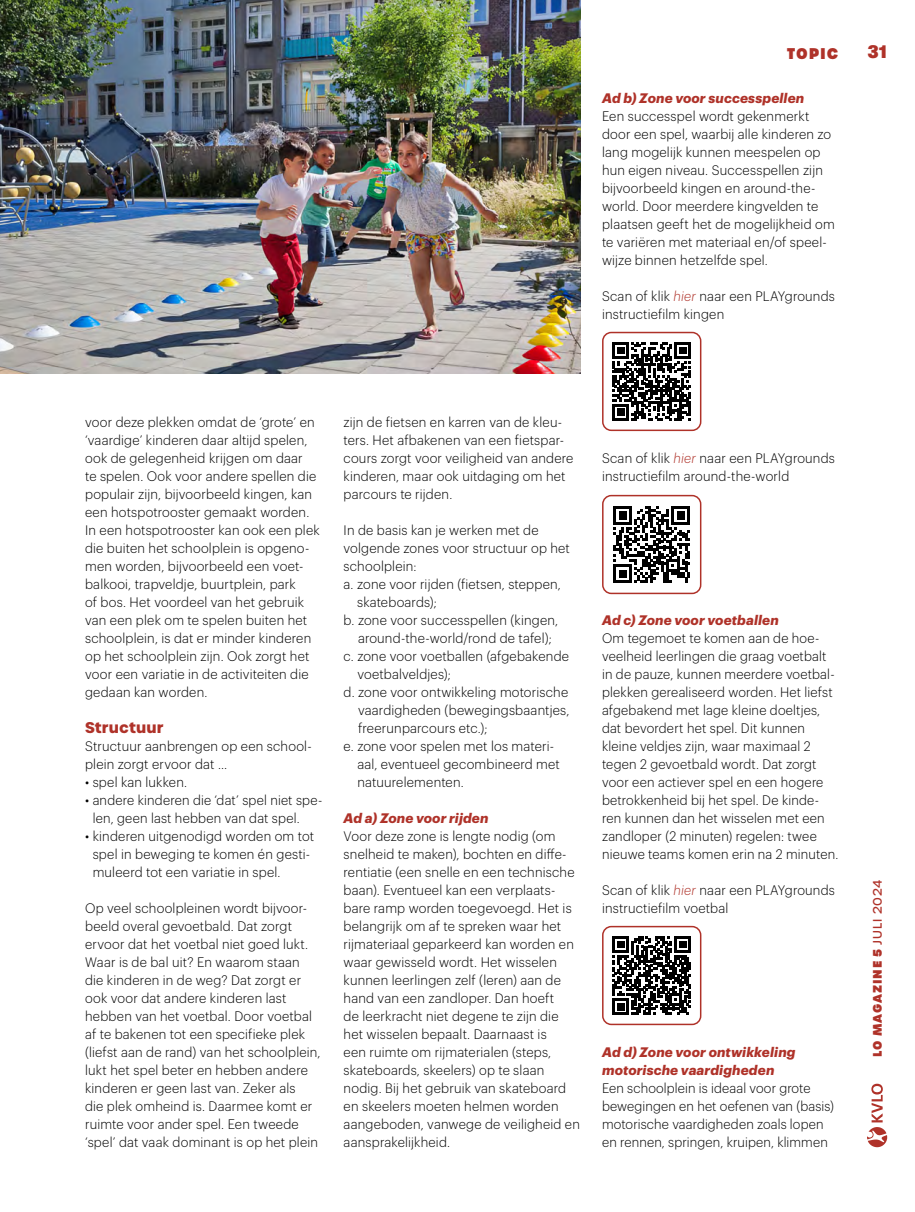
<style>
.page{position:relative;width:915px;height:1212px;background:#fff}
.page>*{position:absolute;margin:0;border:0;box-sizing:border-box;transform-origin:0 0}
.t1{font:900 18px "GT Walsheim Pro";color:#af3229}
.t2{font:700 15px "Urbane";letter-spacing:.01em;color:#af3229}
.t3{font:800 15px "Urbane";letter-spacing:.06em;color:#af3229}
.t4{font:300 13.5px/18px "Graphik";letter-spacing:.02em;color:#000;scale:.96 1}
.t5{font:300 13.5px/18px "Graphik";letter-spacing:.02em;color:#000;scale:.95 1}
.t6{font:italic 700 13.5px/18px "Graphik";letter-spacing:.01em;color:#af3229}
.t7{font:800 12px "Urbane";letter-spacing:.07em;color:#af3229}
.s1{font-style:italic;color:#af3229}
.s2{font-weight:500}
</style>
<div class="page">
<svg style="left:867px;top:1084px;width:19px;height:63px"></svg>
<svg style="left:612px;top:342px;width:79px;height:79px"></svg>
<div style="left:602px;top:332px;width:99px;height:99px;border:2px solid #af3229;border-radius:9px"></div>
<svg style="left:613px;top:506px;width:76px;height:77px"></svg>
<div style="left:602px;top:495px;width:99px;height:99px;border:2px solid #af3229;border-radius:9px"></div>
<svg style="left:612px;top:936px;width:79px;height:79px"></svg>
<div style="left:602px;top:926px;width:99px;height:99px;border:2px solid #af3229;border-radius:9px"></div>
<img style="left:0;top:0;width:580px;height:373px">
<p class="t3" style="left:786px;top:43px;width:53px">TOPIC</p>
<h1 class="t1" style="left:867px;top:40px;width:21px">31</h1>
<p class="t6" style="left:602px;top:88px;width:204px">Ad b) Zone voor successpellen</p>
<p class="t4" style="left:602px;top:106px;width:244px">Een successpel wordt gekenmerkt door een spel, waarbij alle kinderen zo lang mogelijk kunnen meespelen op hun eigen niveau. Successpellen zijn bijvoorbeeld kingen en around-the&shy;world. Door meerdere kingvelden te plaatsen geeft het de mogelijkheid om te variëren met materiaal en/of speel&shy;wijze binnen hetzelfde spel.</p>
<p class="t4" style="left:602px;top:286px;width:244px">Scan of klik <span class="s1">hier</span> naar een PLAYgrounds instructiefilm kingen</p>
<p class="t4" style="left:85px;top:412px;width:246px">voor deze plekken omdat de ‘grote’ en ‘vaardige’ kinderen daar altijd spelen, ook de gelegenheid krijgen om daar<br>te spelen. Ook voor andere spellen die populair zijn, bijvoorbeeld kingen, kan een hotspotrooster gemaakt worden.<br>In een hotspotrooster kan ook een plek die buiten het schoolplein is opgeno&shy;men worden, bijvoorbeeld een voet&shy;balkooi, trapveldje, buurtplein, park<br>of bos. Het voordeel van het gebruik van een plek om te spelen buiten het schoolplein, is dat er minder kinderen op het schoolplein zijn. Ook zorgt het voor een variatie in de activiteiten die gedaan kan worden.</p>
<p class="t2" style="left:85px;top:717px;width:80px">Structuur</p>
<p class="t4" style="left:85px;top:736px;width:237px">Structuur aanbrengen op een school&shy;plein zorgt ervoor dat …</p>
<p class="t4" style="left:85px;top:772px;width:108px">• spel kan lukken.</p>
<p class="t4" style="left:93px;top:790px;width:240px;text-indent:-8px">• andere kinderen die ‘dat’ spel niet spe&shy;len, geen last hebben van dat spel.</p>
<p class="t4" style="left:93px;top:826px;width:232px;text-indent:-8px">• kinderen uitgenodigd worden om tot spel in beweging te komen én gesti&shy;muleerd tot een variatie in spel.</p>
<p class="t4" style="left:85px;top:898px;width:247px">Op veel schoolpleinen wordt bijvoor&shy;beeld overal gevoetbald. Dat zorgt ervoor dat het voetbal niet goed lukt.<br>Waar is de bal uit? En waarom staan die kinderen in de weg? Dat zorgt er ook voor dat andere kinderen last hebben van het voetbal. Door voetbal af te bakenen tot een specifieke plek (liefst aan de rand) van het schoolplein, lukt het spel beter en hebben andere kinderen er geen last van. Zeker als<br>die plek omheind is. Daarmee komt er ruimte voor ander spel. Een tweede ‘spel’ dat vaak dominant is op het plein</p>
<p class="t4" style="left:343px;top:412px;width:241px">zijn de fietsen en karren van de kleu&shy;ters. Het afbakenen van een fietspar&shy;cours zorgt voor veiligheid van andere kinderen, maar ook uitdaging om het parcours te rijden.</p>
<p class="t4" style="left:343px;top:520px;width:205px">In de basis kan je werken met de</p>
<p class="t4" style="left:343px;top:538px;width:237px">volgende zones voor structuur op het</p>
<p class="t4" style="left:343px;top:556px;width:77px">schoolplein:</p>
<p class="t4" style="left:343px;top:574px;width:228px">a. zone voor rijden (fietsen, steppen,</p>
<p class="t4" style="left:357px;top:592px;width:85px">skateboards);</p>
<p class="t4" style="left:343px;top:610px;width:225px">b. zone voor successpellen (kingen,</p>
<p class="t4" style="left:358px;top:628px;width:203px">around-the-world/rond de tafel);</p>
<p class="t4" style="left:343px;top:646px;width:236px">c. zone voor voetballen (afgebakende</p>
<p class="t4" style="left:357px;top:664px;width:99px">voetbalveldjes);</p>
<p class="t4" style="left:343px;top:682px;width:235px">d. zone voor ontwikkeling motorische</p>
<p class="t4" style="left:358px;top:700px;width:222px">vaardigheden (bewegingsbaantjes,</p>
<p class="t4" style="left:358px;top:718px;width:136px">freerunparcours etc.);</p>
<p class="t4" style="left:343px;top:736px;width:221px">e. zone voor spelen met los materi-</p>
<p class="t4" style="left:357px;top:754px;width:212px">aal, eventueel gecombineerd met</p>
<p class="t4" style="left:357px;top:772px;width:112px">natuurelementen.</p>
<p class="t6" style="left:343px;top:808px;width:146px">Ad a) Zone voor rijden</p>
<p class="t4" style="left:343px;top:826px;width:248px">Voor deze zone is lengte nodig (om snelheid te maken), bochten en diffe&shy;rentiatie (een snelle en een technische baan). Eventueel kan een verplaats&shy;bare ramp worden toegevoegd. Het is belangrijk om af te spreken waar het rijmateriaal geparkeerd kan worden en waar gewisseld wordt. Het wisselen kunnen leerlingen zelf (leren) aan de hand van een zandloper. Dan hoeft<br>de leerkracht niet degene te zijn die het wisselen bepaalt. Daarnaast is<br>een ruimte om rijmaterialen (steps, skateboards, skeelers) op te slaan nodig. Bij het gebruik van skateboard en skeelers moeten helmen worden aangeboden, vanwege de veiligheid en aansprakelijkheid.</p>
<p class="t4" style="left:602px;top:448px;width:244px">Scan of klik <span class="s1">hier</span> naar een PLAYgrounds instructiefilm around-the-world</p>
<p class="t6" style="left:602px;top:610px;width:178px">Ad c) Zone voor voetballen</p>
<p class="t5" style="left:602px;top:628px;width:250px">Om tegemoet te komen aan de hoe&shy;veelheid leerlingen die graag voetbalt in de pauze, kunnen meerdere voetbal&shy;plekken gerealiseerd worden. Het liefst afgebakend met lage kleine doeltjes, dat bevordert het spel. Dit kunnen kleine veldjes zijn, waar maximaal 2 tegen 2 gevoetbald wordt. Dat zorgt voor een actiever spel en een hogere betrokkenheid bij het spel. De kinde&shy;ren kunnen dan het wisselen met een zandloper (2 minuten) regelen: twee nieuwe teams komen erin na 2 minuten.</p>
<p class="t4" style="left:602px;top:880px;width:244px">Scan of klik <span class="s1">hier</span> naar een PLAYgrounds instructiefilm voetbal</p>
<p class="t6" style="left:602px;top:1042px;width:195px">Ad d) Zone voor ontwikkeling motorische vaardigheden</p>
<p class="t5" style="left:602px;top:1078px;width:245px">Een schoolplein is ideaal voor grote bewegingen en het oefenen van (basis) motorische vaardigheden zoals lopen en rennen, springen, kruipen, klimmen</p>
<p class="t7" style="left:868px;top:1057px;width:179px;rotate:-90deg">LO MAGAZINE 5 <span class="s2">JULI 2024</span></p>
</div>
